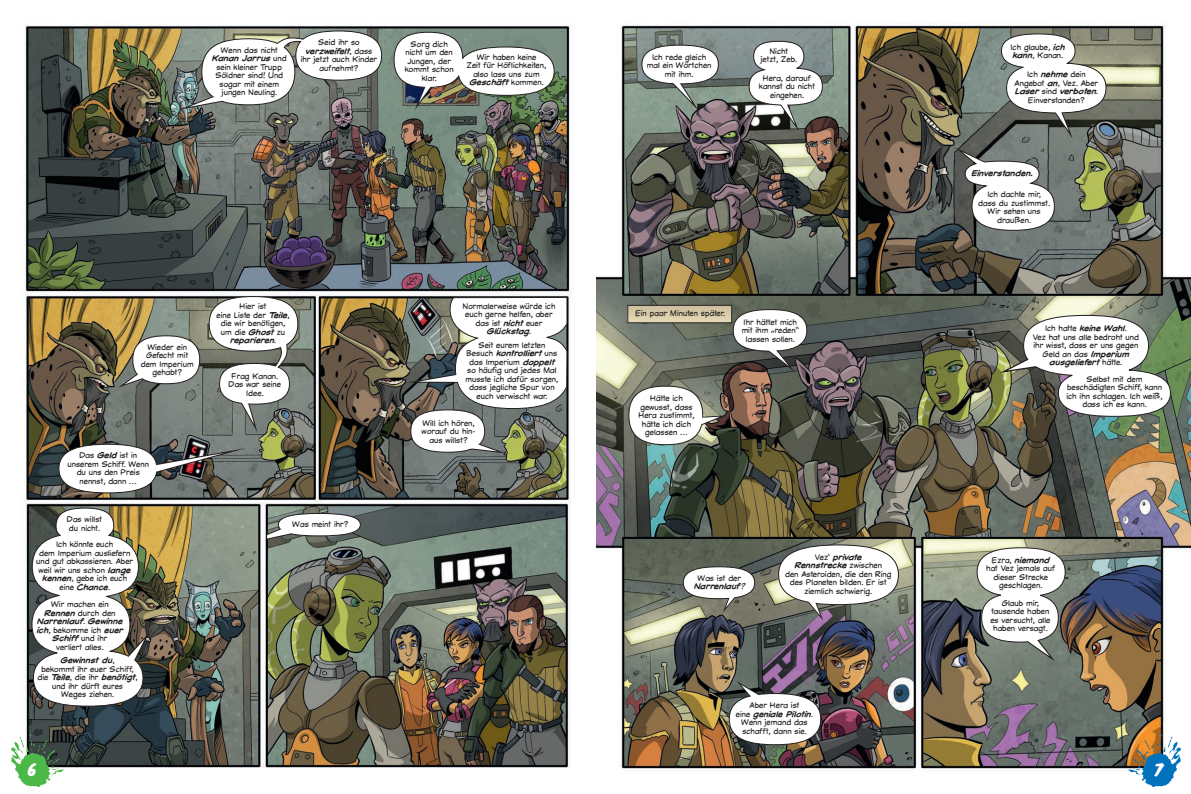
<style>
.page{position:relative;width:1191px;height:794px;background:#fff}
.page>*{position:absolute;margin:0;border:0;box-sizing:border-box;transform-origin:0 0}
.t1{font:15px "Knewave";color:#fff}
.t2{font:8px/8.5px "CC Dave Gibbons Lower";color:#231f20;text-align:center}
.t3{font:italic 700 8px/8.5px "CC Dave Gibbons Lower";color:#231f20;text-align:center}
.s1{font-weight:700;font-style:italic}
.s2{font-weight:400;font-style:normal}
.s3{font-weight:400}
</style>
<div class="page">
<img style="left:596px;top:22px;width:595px;height:747px">
<img style="left:24px;top:24px;width:548px;height:744px">
<div style="left:411px;top:410px;width:74px;height:42px;background:#fff;border-radius:50%"></div>
<div style="left:410px;top:409px;width:75px;height:44px;border:1px solid #231f20;border-radius:50%"></div>
<div style="left:278px;top:513px;width:82px;height:23px;background:#fff;border-radius:50%"></div>
<div style="left:278px;top:513px;width:83px;height:23px;border:1px solid #231f20;border-radius:50%"></div>
<div style="left:133px;top:336px;width:67px;height:48px;background:#fff;border-radius:50%"></div>
<div style="left:132px;top:335px;width:68px;height:49px;border:1px solid #231f20;border-radius:50%"></div>
<div style="left:59px;top:444px;width:98px;height:49px;background:#fff;border-radius:50%"></div>
<div style="left:58px;top:444px;width:99px;height:49px;border:1px solid #231f20;border-radius:50%"></div>
<div style="left:642px;top:45px;width:76px;height:39px;background:#fff;border-radius:50%"></div>
<div style="left:641px;top:45px;width:78px;height:39px;border:1px solid #231f20;border-radius:50%"></div>
<div style="left:733px;top:309px;width:74px;height:42px;background:#fff;border-radius:50%"></div>
<div style="left:732px;top:309px;width:75px;height:42px;border:1px solid #231f20;border-radius:50%"></div>
<div style="left:629px;top:386px;width:73px;height:59px;background:#fff;border-radius:50%"></div>
<div style="left:628px;top:386px;width:75px;height:59px;border:1px solid #231f20;border-radius:50%"></div>
<div style="left:683px;top:567px;width:71px;height:31px;background:#fff;border-radius:50%"></div>
<div style="left:683px;top:566px;width:72px;height:33px;border:1px solid #231f20;border-radius:50%"></div>
<div style="left:778px;top:545px;width:120px;height:59px;background:#fff;border-radius:50%"></div>
<div style="left:778px;top:544px;width:121px;height:61px;border:1px solid #231f20;border-radius:50%"></div>
<div style="left:729px;top:693px;width:91px;height:51px;background:#fff;border-radius:50%"></div>
<div style="left:729px;top:693px;width:92px;height:52px;border:1px solid #231f20;border-radius:50%"></div>
<div style="left:628px;top:305px;width:103px;height:18px;background:#d8ccaa"></div>
<div style="left:627px;top:305px;width:105px;height:18px;border:1px solid #231f20"></div>
<svg style="left:186px;top:30px;width:196px;height:80px"></svg>
<svg style="left:121px;top:371px;width:30px;height:16px"></svg>
<svg style="left:144px;top:450px;width:83px;height:27px"></svg>
<svg style="left:264px;top:525px;width:31px;height:16px"></svg>
<svg style="left:416px;top:296px;width:152px;height:113px"></svg>
<svg style="left:465px;top:441px;width:35px;height:13px"></svg>
<svg style="left:663px;top:80px;width:32px;height:26px"></svg>
<svg style="left:748px;top:40px;width:75px;height:87px"></svg>
<svg style="left:761px;top:345px;width:30px;height:24px"></svg>
<svg style="left:698px;top:414px;width:24px;height:13px"></svg>
<svg style="left:723px;top:594px;width:18px;height:16px"></svg>
<svg style="left:738px;top:682px;width:23px;height:21px"></svg>
<svg style="left:804px;top:598px;width:19px;height:20px"></svg>
<img style="left:393px;top:31px;width:162px;height:74px">
<svg style="left:208px;top:295px;width:91px;height:132px"></svg>
<svg style="left:31px;top:507px;width:117px;height:200px"></svg>
<svg style="left:959px;top:149px;width:96px;height:82px"></svg>
<svg style="left:1003px;top:314px;width:168px;height:103px"></svg>
<svg style="left:1000px;top:33px;width:107px;height:101px"></svg>
<svg style="left:976px;top:547px;width:90px;height:113px"></svg>
<img style="left:11px;top:733px;width:54px;height:54px">
<img style="left:1127px;top:733px;width:55px;height:54px">
<p class="t2" style="left:212px;top:46px;width:76px">Wenn das nicht<br><span class="s1">Kanan Jarrus</span> und sein kleiner Trupp<br>Söldner sind! Und sogar mit einem jungen Neuling.</p>
<p class="t2" style="left:301px;top:39px;width:78px">Seid ihr so <span class="s1">verzweifelt</span>, dass ihr jetzt auch Kinder aufnehmt?</p>
<p class="t2" style="left:405px;top:40px;width:50px">Sorg dich nicht um den<br>Jungen, der kommt schon klar.</p>
<p class="t2" style="left:467px;top:53px;width:81px">Wir haben keine<br>Zeit für Höflichkeiten, also lass uns zum<br><span class="s1">Geschäft</span> kommen.</p>
<p class="t2" style="left:647px;top:53px;width:66px">Ich rede gleich mal ein Wörtchen mit ihm.</p>
<p class="t2" style="left:760px;top:47px;width:38px">Nicht jetzt, Zeb.</p>
<p class="t2" style="left:759px;top:74px;width:58px">Hera, darauf kannst du nicht eingehen.</p>
<p class="t2" style="left:1010px;top:43px;width:56px;text-align:left">Ich glaube, <span class="s1">ich kann</span>, Kanan.</p>
<p class="t2" style="left:1014px;top:71px;width:85px">Ich <span class="s1">nehme</span> dein<br>Angebot <span class="s1">an</span>, Vez. Aber<br><span class="s1">Laser</span> sind <span class="s1">verboten</span>.<br>Einverstanden?</p>
<p class="t3" style="left:971px;top:169px;width:63px">Einverstanden.</p>
<p class="t2" style="left:978px;top:190px;width:73px">Ich dachte mir, dass du zustimmst.<br>Wir sehen uns draußen.</p>
<p class="t2" style="left:141px;top:343px;width:54px">Wieder ein<br>Gefecht mit dem Imperium gehabt?</p>
<p class="t2" style="left:68px;top:452px;width:83px">Das <span class="s1">Geld</span> ist in unserem Schiff. Wenn du uns den Preis nennst, dann …</p>
<p class="t2" style="left:67px;top:515px;width:37px;text-align:left">Das willst du nicht.</p>
<p class="t2" style="left:36px;top:540px;width:99px">Ich könnte euch<br>dem Imperium ausliefern und gut abkassieren. Aber weil wir uns schon <span class="s1">lange kennen</span>, gebe ich euch eine <span class="s1">Chance</span>.</p>
<p class="t2" style="left:37px;top:600px;width:88px">Wir machen ein<br><span class="s1">Rennen</span> durch den<br><span class="s1">Narrenlauf</span>. <span class="s1">Gewinne ich</span>, bekomme ich <span class="s1">euer<br>Schiff</span> und ihr<br>verliert alles.</p>
<p class="t2" style="left:38px;top:656px;width:101px"><span class="s1">Gewinnst du</span>,<br>bekommt ihr euer Schiff, die <span class="s1">Teile</span>, die ihr <span class="s1">benötigt</span>, und ihr dürft eures<br>Weges ziehen.</p>
<p class="t2" style="left:216px;top:303px;width:75px">Hier ist<br>eine Liste der <span class="s1">Teile</span>, die wir benötigen, um die <span class="s1">Ghost</span> zu <span class="s1">reparieren</span>.</p>
<p class="t2" style="left:229px;top:372px;width:54px">Frag Kanan.<br>Das war seine<br>Idee.</p>
<p class="t2" style="left:292px;top:520px;width:58px">Was meint ihr?</p>
<p class="t2" style="left:462px;top:302px;width:94px">Normalerweise würde ich euch gerne helfen, aber das ist <span class="s1">nicht</span> euer<br><span class="s1">Glückstag</span>.</p>
<p class="t2" style="left:465px;top:341px;width:94px">Seit eurem letzten<br>Besuch <span class="s1">kontrolliert</span> uns das Imperium <span class="s1">doppelt </span>so häufig und jedes Mal musste ich dafür sorgen, dass jegliche Spur von euch verwischt war.</p>
<p class="t2" style="left:421px;top:419px;width:55px">Will ich hören, worauf du hin&shy;aus willst?</p>
<p class="t2" style="left:635px;top:310px;width:91px">Ein paar Minuten später.</p>
<p class="t2" style="left:741px;top:318px;width:59px">Ihr hättet mich mit ihm „reden“ lassen sollen.</p>
<p class="t2" style="left:638px;top:395px;width:58px">Hätte ich gewusst, dass<br>Hera zustimmt, hätte ich dich gelassen …</p>
<p class="t2" style="left:1032px;top:325px;width:108px">Ich hatte <span class="s1">keine Wahl</span>.<br>Vez hat uns alle bedroht und ihr wisst, dass er uns gegen<br>Geld an das <span class="s1">Imperium ausgeliefert</span> hätte.</p>
<p class="t2" style="left:1066px;top:375px;width:98px">Selbst mit dem beschädigten Schiff, kann ich ihn schlagen. Ich weiß, dass ich es kann.</p>
<p class="t3" style="left:694px;top:574px;width:52px"><span class="s2">Was ist der<br></span>Narrenlauf<span class="s3">?</span></p>
<p class="t2" style="left:785px;top:553px;width:108px">Vez‘ <span class="s1">private<br>Rennstrecke</span> zwischen<br>den Asteroiden, die den Ring des Planeten bilden. Er ist ziemlich schwierig.</p>
<p class="t2" style="left:986px;top:556px;width:71px">Ezra, <span class="s1">niemand </span>hat Vez jemals auf dieser Strecke geschlagen.</p>
<p class="t2" style="left:990px;top:599px;width:62px">Glaub mir, tausende haben es versucht, alle haben versagt.</p>
<p class="t2" style="left:736px;top:701px;width:79px">Aber Hera ist<br>eine <span class="s1">geniale Pilotin</span>.<br>Wenn jemand das schafft, dann sie.</p>
<h1 class="t1" style="left:28px;top:757px;width:10px">6</h1>
<h1 class="t1" style="left:1154px;top:757px;width:10px">7</h1>
</div>
